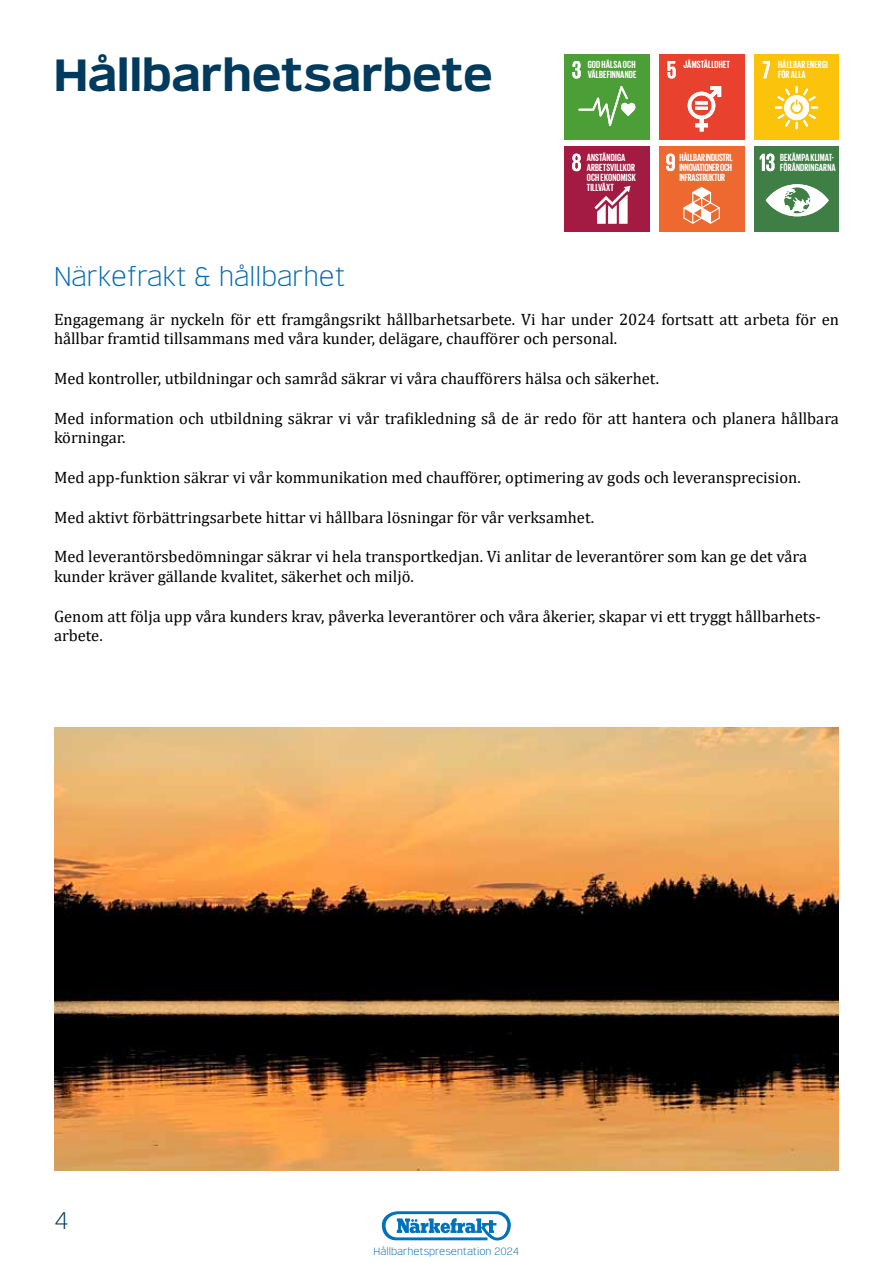
<style>
.page{position:relative;width:893px;height:1263px;background:#fff}
.page>*{position:absolute;margin:0;border:0;box-sizing:border-box;transform-origin:0 0}
.t1{font:700 45px "Verbatim";color:#003a5d}
.t2{font:300 27px "Verbatim";color:#0069b3}
.t3{font:300 24px "Verbatim";color:#003a5d}
.t4{font:16.5px/19.8px "Cambria";color:#000}
.t5{font:700 10.5px/10.1px "Giorgio Sans";letter-spacing:.015em;color:#fff}
.t6{font:300 10.5px "Verbatim";color:#0069b3}
</style>
<div class="page">
<svg style="left:382px;top:1211px;width:129px;height:29px"></svg>
<img style="left:54px;top:727px;width:785px;height:444px">
<div style="left:659px;top:147px;width:85px;height:85px;background:#ed692f"></div>
<svg style="left:683px;top:187px;width:37px;height:37px"></svg>
<svg style="left:666px;top:154px;width:9px;height:17px"></svg>
<div style="left:754px;top:54px;width:85px;height:85px;background:#fcc30b"></div>
<svg style="left:763px;top:61px;width:7px;height:17px"></svg>
<svg style="left:775px;top:86px;width:43px;height:43px"></svg>
<div style="left:659px;top:54px;width:85px;height:85px;background:#e8412e"></div>
<svg style="left:667px;top:61px;width:9px;height:17px"></svg>
<svg style="left:688px;top:86px;width:33px;height:45px"></svg>
<div style="left:564px;top:54px;width:85px;height:85px;background:#4c9f37"></div>
<svg style="left:572px;top:61px;width:9px;height:18px"></svg>
<svg style="left:578px;top:86px;width:57px;height:40px"></svg>
<div style="left:564px;top:147px;width:85px;height:85px;background:#a31a43"></div>
<svg style="left:572px;top:154px;width:9px;height:17px"></svg>
<svg style="left:594px;top:186px;width:36px;height:38px"></svg>
<div style="left:754px;top:147px;width:85px;height:85px;background:#3f7e45"></div>
<svg style="left:760px;top:154px;width:14px;height:17px"></svg>
<svg style="left:766px;top:184px;width:63px;height:32px"></svg>
<h1 class="t1" style="left:54px;top:47px;width:440px">Hållbarhetsarbete</h1>
<h2 class="t2" style="left:54px;top:261px;width:293px">Närkefrakt &amp; hållbarhet</h2>
<p class="t5" style="left:588px;top:59px;width:49px">GOD HÄLSA OCH</p>
<p class="t5" style="left:683px;top:59px;width:48px">JÄMSTÄLLDHET</p>
<p class="t5" style="left:588px;top:69px;width:50px">VÄLBEFINNANDE</p>
<p class="t5" style="left:778px;top:59px;width:52px">HÅLLBAR ENERGI<br>FÖR ALLA</p>
<p class="t5" style="left:679px;top:152px;width:55px;text-align:justify">HÅLLBAR INDUSTRI, INNOVATIONER OCH INFRASTRUKTUR</p>
<p class="t5" style="left:587px;top:152px;width:51px">ANSTÄNDIGA<br>ARBETSVILLKOR<br>OCH EKONOMISK<br>TILLVÄXT</p>
<p class="t5" style="left:780px;top:152px;width:57px">BEKÄMPA KLIMAT-<br>FÖRÄNDRINGARNA</p>
<p class="t4" style="left:54px;top:309px;width:786px">Engagemang är nyckeln för ett framgångsrikt hållbarhetsarbete. Vi har under 2024 fortsatt att arbeta för en hållbar framtid tillsammans med våra kunder, delägare, chaufförer och personal.</p>
<p class="t4" style="left:54px;top:368px;width:607px">Med kontroller, utbildningar och samråd säkrar vi våra chaufförers hälsa och säkerhet.</p>
<p class="t4" style="left:54px;top:408px;width:786px">Med information och utbildning säkrar vi vår trafikledning så de är redo för att hantera och planera hållbara körningar.</p>
<p class="t4" style="left:54px;top:467px;width:748px">Med app-funktion säkrar vi vår kommunikation med chaufförer, optimering av gods och leveransprecision.</p>
<p class="t4" style="left:54px;top:507px;width:542px">Med aktivt förbättringsarbete hittar vi hållbara lösningar för vår verksamhet.</p>
<p class="t4" style="left:54px;top:547px;width:755px">Med leverantörsbedömningar säkrar vi hela transportkedjan. Vi anlitar de leverantörer som kan ge det våra kunder kräver gällande kvalitet, säkerhet och miljö.</p>
<p class="t4" style="left:54px;top:606px;width:768px">Genom att följa upp våra kunders krav, påverka leverantörer och våra åkerier, skapar vi ett tryggt hållbarhets&shy;arbete.</p>
<h3 class="t3" style="left:54px;top:1206px;width:16px">4</h3>
<p class="t6" style="left:374px;top:1245px;width:147px">Hållbarhetspresentation 2024</p>
</div>
